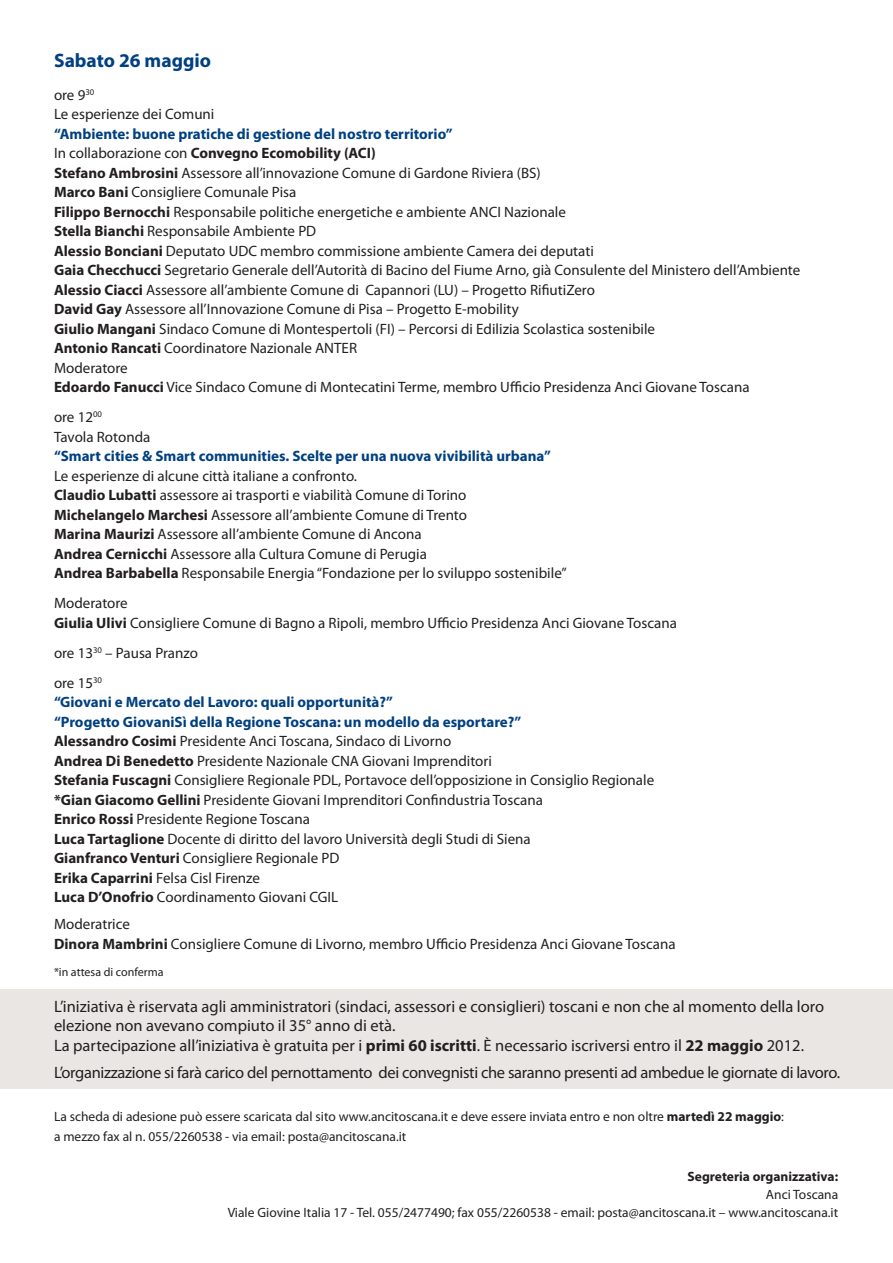
<style>
.page{position:relative;width:893px;height:1263px;background:#fff}
.page>*{position:absolute;margin:0;border:0;box-sizing:border-box;transform-origin:0 0}
.t1{font:700 19.5px "Myriad Pro";color:#014081}
.t2{font:16.5px/19.5px "Myriad Pro";color:#231f20}
.t3{font:16.5px "Myriad Pro";letter-spacing:-.02em;color:#231f20}
.t4{font:15px/19.5px "Myriad Pro";color:#231f20}
.t5{font:700 15px "Myriad Pro";color:#014081}
.t6{font:13.5px/19.5px "Myriad Pro";color:#231f20}
.t7{font:700 13.5px "Myriad Pro";color:#231f20}
.t8{font:12px "Myriad Pro";color:#231f20}
.s1{font-weight:700;color:#014081}
.s2{font-weight:700}
</style>
<div class="page">
<div style="left:0;top:989px;width:893px;height:100px;background:#eae6e3"></div>
<h1 class="t1" style="left:54px;top:47px;width:159px">Sabato 26 maggio</h1>
<p class="t4" style="left:54px;top:84px;width:162px">ore 9<sup>30<br></sup>Le esperienze dei Comuni</p>
<p class="t4" style="left:54px;top:123px;width:748px"><span class="s1">“Ambiente: buone pratiche di gestione del nostro territorio”<br></span>In collaborazione con <span class="s2">Convegno Ecomobility (ACI)<br>Stefano Ambrosini</span> Assessore all’innovazione Comune di Gardone Riviera (BS)<br><span class="s2">Marco Bani</span> Consigliere Comunale Pisa<br><span class="s2">Filippo Bernocchi</span> Responsabile politiche energetiche e ambiente ANCI Nazionale<br><span class="s2">Stella Bianchi</span> Responsabile Ambiente PD<br><span class="s2">Alessio Bonciani</span> Deputato UDC membro commissione ambiente Camera dei deputati<br><span class="s2">Gaia Checchucci</span> Segretario Generale dell’Autorità di Bacino del Fiume Arno, già Consulente del Ministero dell’Ambiente <span class="s2">Alessio Ciacci</span> Assessore all’ambiente Comune di Capannori (LU) – Progetto RifiutiZero<br><span class="s2">David Gay</span> Assessore all’Innovazione Comune di Pisa – Progetto E-mobility<br><span class="s2">Giulio Mangani</span> Sindaco Comune di Montespertoli (FI) – Percorsi di Edilizia Scolastica sostenibile<br><span class="s2">Antonio Rancati</span> Coordinatore Nazionale ANTER<br>Moderatore<br><span class="s2">Edoardo Fanucci</span> Vice Sindaco Comune di Montecatini Terme, membro Ufficio Presidenza Anci Giovane Toscana</p>
<p class="t4" style="left:54px;top:407px;width:98px">ore 12<sup>00<br></sup>Tavola Rotonda</p>
<p class="t5" style="left:54px;top:446px;width:498px">“Smart cities &amp; Smart communities. Scelte per una nuova vivibilità urbana”</p>
<p class="t4" style="left:54px;top:465px;width:514px">Le esperienze di alcune città italiane a confronto.<br><span class="s2">Claudio Lubatti</span> assessore ai trasporti e viabilità Comune di Torino<br><span class="s2">Michelangelo Marchesi</span> Assessore all’ambiente Comune di Trento<br><span class="s2">Marina Maurizi</span> Assessore all’ambiente Comune di Ancona<br><span class="s2">Andrea Cernicchi</span> Assessore alla Cultura Comune di Perugia<br><span class="s2">Andrea Barbabella</span> Responsabile Energia “Fondazione per lo sviluppo sostenibile”</p>
<p class="t4" style="left:54px;top:593px;width:624px">Moderatore<br><span class="s2">Giulia Ulivi</span> Consigliere Comune di Bagno a Ripoli, membro Ufficio Presidenza Anci Giovane Toscana</p>
<p class="t4" style="left:54px;top:637px;width:146px;line-height:30px">ore 13<sup>30</sup> – Pausa Pranzo ore 15<sup>30</sup></p>
<p class="t4" style="left:54px;top:692px;width:602px"><span class="s1">“Giovani e Mercato del Lavoro: quali opportunità?”<br>“Progetto GiovaniSì della Regione Toscana: un modello da esportare?”<br></span><span class="s2">Alessandro Cosimi</span> Presidente Anci Toscana, Sindaco di Livorno<br><span class="s2">Andrea Di Benedetto</span> Presidente Nazionale CNA Giovani Imprenditori<br><span class="s2">Stefania Fuscagni</span> Consigliere Regionale PDL, Portavoce dell’opposizione in Consiglio Regionale <span class="s2">*Gian Giacomo Gellini</span> Presidente Giovani Imprenditori Confindustria Toscana<br><span class="s2">Enrico Rossi</span> Presidente Regione Toscana<br><span class="s2">Luca Tartaglione</span> Docente di diritto del lavoro Università degli Studi di Siena<br><span class="s2">Gianfranco Venturi</span> Consigliere Regionale PD<br><span class="s2">Erika Caparrini</span> Felsa Cisl Firenze<br><span class="s2">Luca D’Onofrio</span> Coordinamento Giovani CGIL</p>
<p class="t4" style="left:54px;top:914px;width:623px">Moderatrice<br><span class="s2">Dinora Mambrini</span> Consigliere Comune di Livorno, membro Ufficio Presidenza Anci Giovane Toscana</p>
<p class="t8" style="left:54px;top:964px;width:111px">*in attesa di conferma</p>
<p class="t2" style="left:54px;top:996px;width:772px">L’iniziativa è riservata agli amministratori (sindaci, assessori e consiglieri) toscani e non che al momento della loro elezione non avevano compiuto il 35° anno di età.<br>La partecipazione all’iniziativa è gratuita per i <span class="s2">primi 60 iscritti</span>. È necessario iscriversi entro il <span class="s2">22 maggio</span> 2012.</p>
<p class="t3" style="left:54px;top:1062px;width:788px">L’organizzazione si farà carico del pernottamento dei convegnisti che saranno presenti ad ambedue le giornate di lavoro.</p>
<p class="t6" style="left:54px;top:1107px;width:732px">La scheda di adesione può essere scaricata dal sito www.ancitoscana.it e deve essere inviata entro e non oltre <span class="s2">martedì 22 maggio</span>: a mezzo fax al n. 055/2260538 - via email: posta@ancitoscana.it</p>
<p class="t7" style="left:687px;top:1167px;width:152px">Segreteria organizzativa:</p>
<p class="t6" style="left:228px;top:1185px;width:612px;line-height:18px;text-align:right">Anci Toscana<br>Viale Giovine Italia 17 - Tel. 055/2477490; fax 055/2260538 - email: posta@ancitoscana.it – www.ancitoscana.it</p>
</div>
